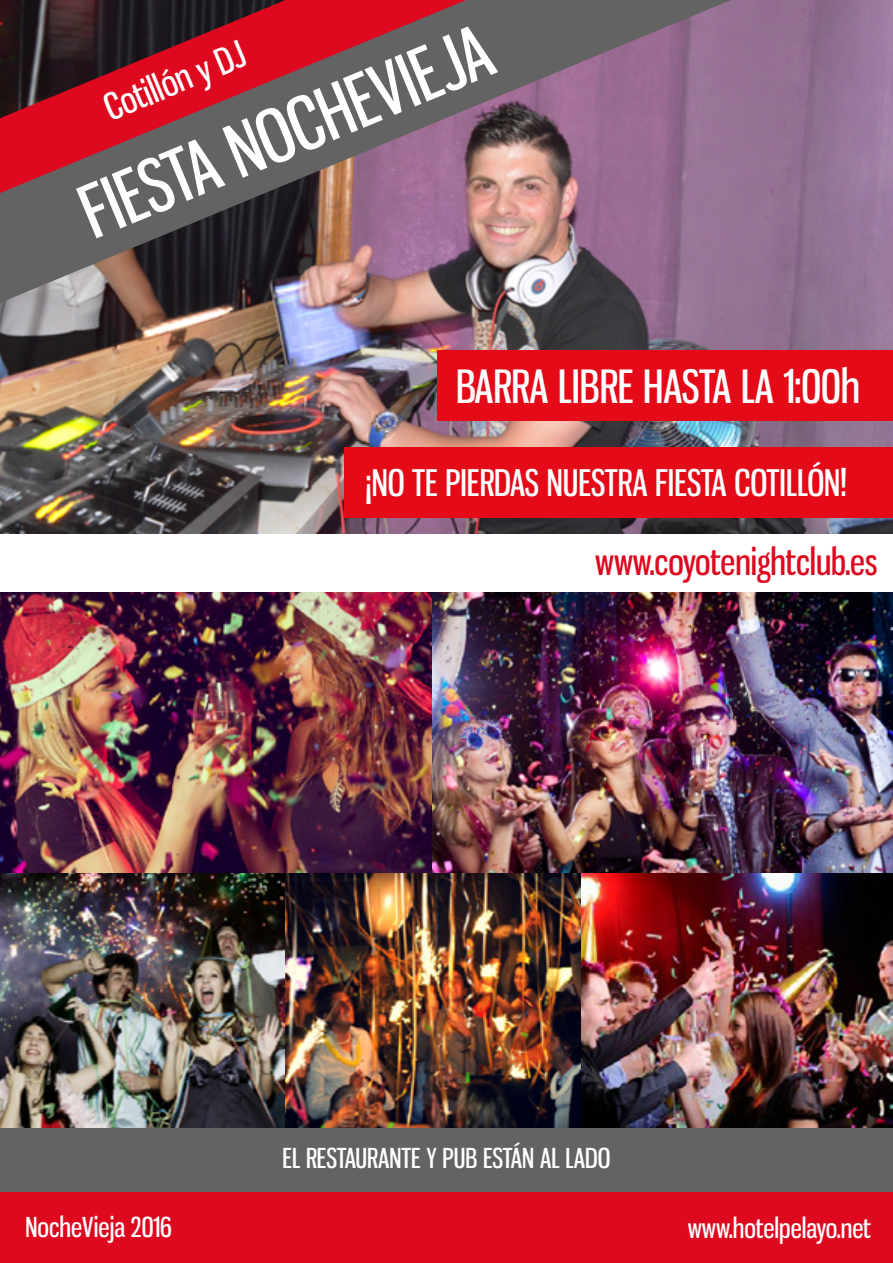
<style>
.page{position:relative;width:893px;height:1263px;background:#fff}
.page>*{position:absolute;margin:0;border:0;box-sizing:border-box;transform-origin:0 0}
.t1{font:72px "Gnuolane Rg";color:#fff}
.t2{font:45px "Gnuolane Rg";color:#fff}
.t3{font:36px "Gnuolane Rg";color:#fff}
.t4{font:36px "Gnuolane Rg";color:#de081f}
.t5{font:27px "Gnuolane Rg";color:#fff}
</style>
<div class="page">
<div style="left:0;top:1192px;width:893px;height:71px;background:#de081f"></div>
<img style="left:284px;top:873px;width:297px;height:255px">
<img style="left:581px;top:873px;width:312px;height:255px">
<img style="left:0;top:873px;width:284px;height:255px">
<img style="left:0;top:593px;width:893px;height:280px">
<img style="left:0;top:0;width:893px;height:534px">
<svg style="left:0;top:0;width:731px;height:303px;background:#825561"></svg>
<div style="left:344px;top:447px;width:549px;height:71px;background:#e40a18"></div>
<div style="left:438px;top:350px;width:455px;height:71px;background:#e40a18"></div>
<div style="left:0;top:1128px;width:893px;height:64px;background:#646363"></div>
<h1 class="t1" style="left:67px;top:177px;width:440px;rotate:-23deg">FIESTA NOCHEVIEJA</h1>
<h3 class="t3" style="left:98px;top:89px;width:150px;rotate:-23deg">Cotillón y DJ</h3>
<h2 class="t2" style="left:456px;top:359px;width:406px">BARRA LIBRE HASTA LA 1:00h</h2>
<h3 class="t3" style="left:365px;top:461px;width:484px">¡NO TE PIERDAS NUESTRA FIESTA COTILLÓN!</h3>
<h3 class="t4" style="left:595px;top:540px;width:284px">www.coyotenightclub.es</h3>
<p class="t5" style="left:283px;top:1142px;width:329px">EL RESTAURANTE Y PUB ESTÁN AL LADO</p>
<p class="t5" style="left:26px;top:1210px;width:148px">NocheVieja 2016</p>
<p class="t5" style="left:688px;top:1211px;width:185px">www.hotelpelayo.net</p>
</div>
